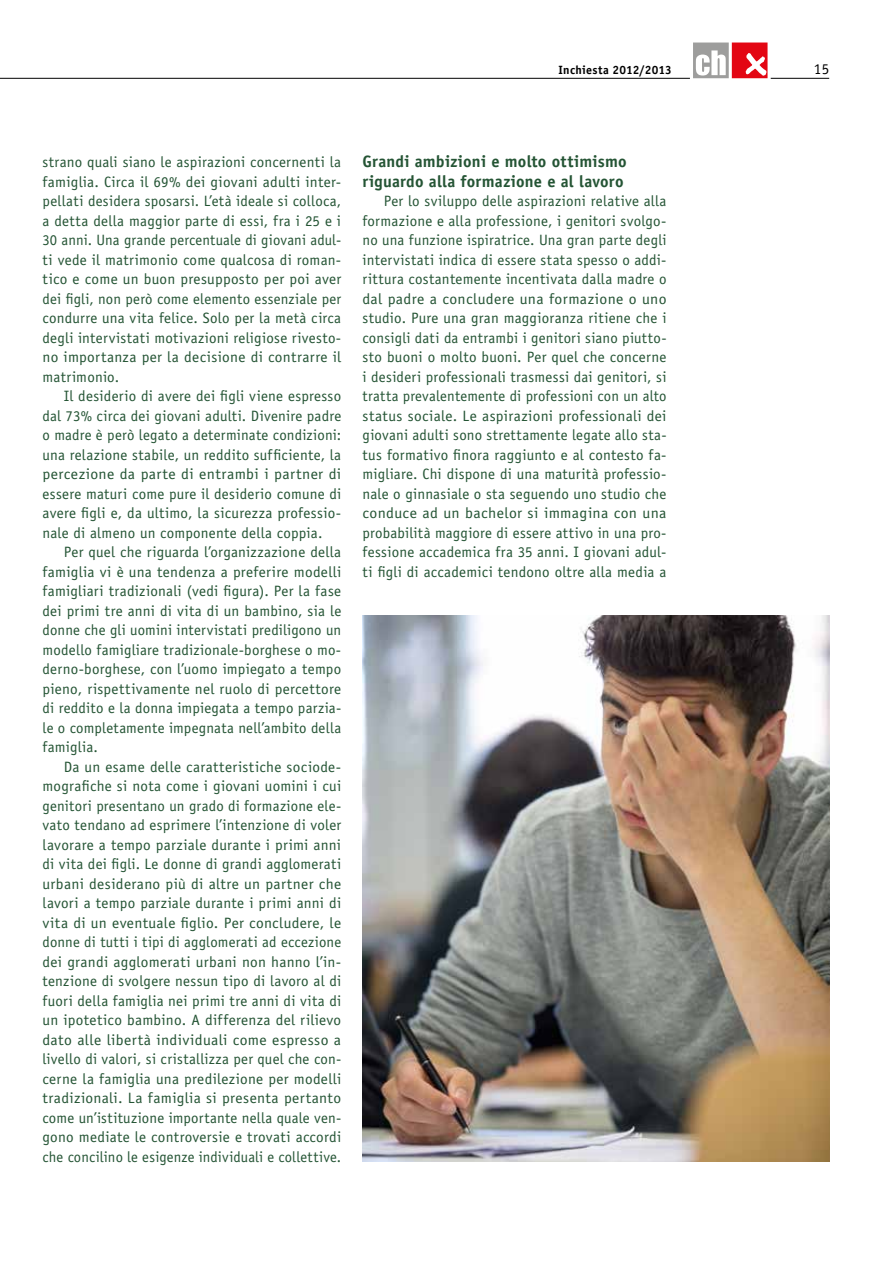
<style>
.page{position:relative;width:893px;height:1263px;background:#fff}
.page>*{position:absolute;margin:0;border:0;box-sizing:border-box;transform-origin:0 0}
.t1{font:700 16.5px/19.5px "Officina Sans Std";letter-spacing:.015em;color:#245434}
.t2{font:15px/19.5px "Officina Sans Std";letter-spacing:.015em;color:#245434;text-align:justify}
.t3{font:15px "Officina Sans Std";color:#000}
.t4{font:700 12px "Officina Sans Std";letter-spacing:.015em;color:#000}
</style>
<div class="page">
<hr style="left:771px;top:78px;width:58px;height:1px;background:#000">
<hr style="left:0;top:78px;width:690px;height:1px;background:#000">
<svg style="left:693px;top:43px;width:74px;height:35px"></svg>
<img style="left:362px;top:616px;width:467px;height:546px">
<p class="t4" style="left:559px;top:62px;width:115px">Inchiesta 2012/2013</p>
<p class="t3" style="left:814px;top:60px;width:17px">15</p>
<p class="t2" style="left:43px;top:152px;width:300px">strano quali siano le aspirazioni concernenti la famiglia. Circa il 69% dei giovani adulti inter&shy;pellati desidera sposarsi. L’età ideale si colloca, a detta della maggior parte di essi, fra i 25 e i 30 anni. Una grande percentuale di giovani adul&shy;ti vede il matrimonio come qualcosa di roman&shy;tico e come un buon presupposto per poi aver dei figli, non però come elemento essenziale per condurre una vita felice. Solo per la metà circa degli intervistati motivazioni religiose rivesto&shy;no importanza per la decisione di contrarre il matrimonio.</p>
<p class="t2" style="left:43px;top:386px;width:300px;text-indent:21px">Il desiderio di avere dei figli viene espresso dal 73% circa dei giovani adulti. Divenire padre o madre è però legato a determinate condizioni: una relazione stabile, un reddito sufficiente, la percezione da parte di entrambi i partner di essere maturi come pure il desiderio comune di avere figli e, da ultimo, la sicurezza professio&shy;nale di almeno un componente della coppia.</p>
<p class="t2" style="left:43px;top:542px;width:300px;text-indent:21px">Per quel che riguarda l’organizzazione della famiglia vi è una tendenza a preferire modelli famigliari tradizionali (vedi figura). Per la fase dei primi tre anni di vita di un bambino, sia le donne che gli uomini intervistati prediligono un modello famigliare tradizionale-borghese o mo&shy;derno-borghese, con l’uomo impiegato a tempo pieno, rispettivamente nel ruolo di percettore di reddito e la donna impiegata a tempo parzia&shy;le o completamente impegnata nell’ambito della famiglia.</p>
<p class="t2" style="left:43px;top:757px;width:300px;text-indent:21px">Da un esame delle caratteristiche sociode&shy;mografiche si nota come i giovani uomini i cui genitori presentano un grado di formazione ele&shy;vato tendano ad esprimere l’intenzione di voler lavorare a tempo parziale durante i primi anni di vita dei figli. Le donne di grandi agglomerati urbani desiderano più di altre un partner che lavori a tempo parziale durante i primi anni di vita di un eventuale figlio. Per concludere, le donne di tutti i tipi di agglomerati ad eccezione dei grandi agglomerati urbani non hanno l’in&shy;tenzione di svolgere nessun tipo di lavoro al di fuori della famiglia nei primi tre anni di vita di un ipotetico bambino. A differenza del rilievo dato alle libertà individuali come espresso a livello di valori, si cristallizza per quel che con&shy;cerne la famiglia una predilezione per modelli tradizionali. La famiglia si presenta pertanto come un’istituzione importante nella quale ven&shy;gono mediate le controversie e trovati accordi che concilino le esigenze individuali e collettive.</p>
<p class="t1" style="left:362px;top:152px;width:266px">Grandi ambizioni e molto ottimismo riguardo alla formazione e al lavoro</p>
<p class="t2" style="left:362px;top:191px;width:306px;text-indent:21px">Per lo sviluppo delle aspirazioni relative alla formazione e alla professione, i genitori svolgo&shy;no una funzione ispiratrice. Una gran parte degli intervistati indica di essere stata spesso o addi&shy;rittura costantemente incentivata dalla madre o dal padre a concludere una formazione o uno studio. Pure una gran maggioranza ritiene che i consigli dati da entrambi i genitori siano piutto&shy;sto buoni o molto buoni. Per quel che concerne i desideri professionali trasmessi dai genitori, si tratta prevalentemente di professioni con un alto status sociale. Le aspirazioni professionali dei giovani adulti sono strettamente legate allo sta&shy;tus formativo finora raggiunto e al contesto fa&shy;migliare. Chi dispone di una maturità professio&shy;nale o ginnasiale o sta seguendo uno studio che conduce ad un bachelor si immagina con una probabilità maggiore di essere attivo in una pro&shy;fessione accademica fra 35 anni. I giovani adul&shy;ti figli di accademici tendono oltre alla media a</p>
</div>
